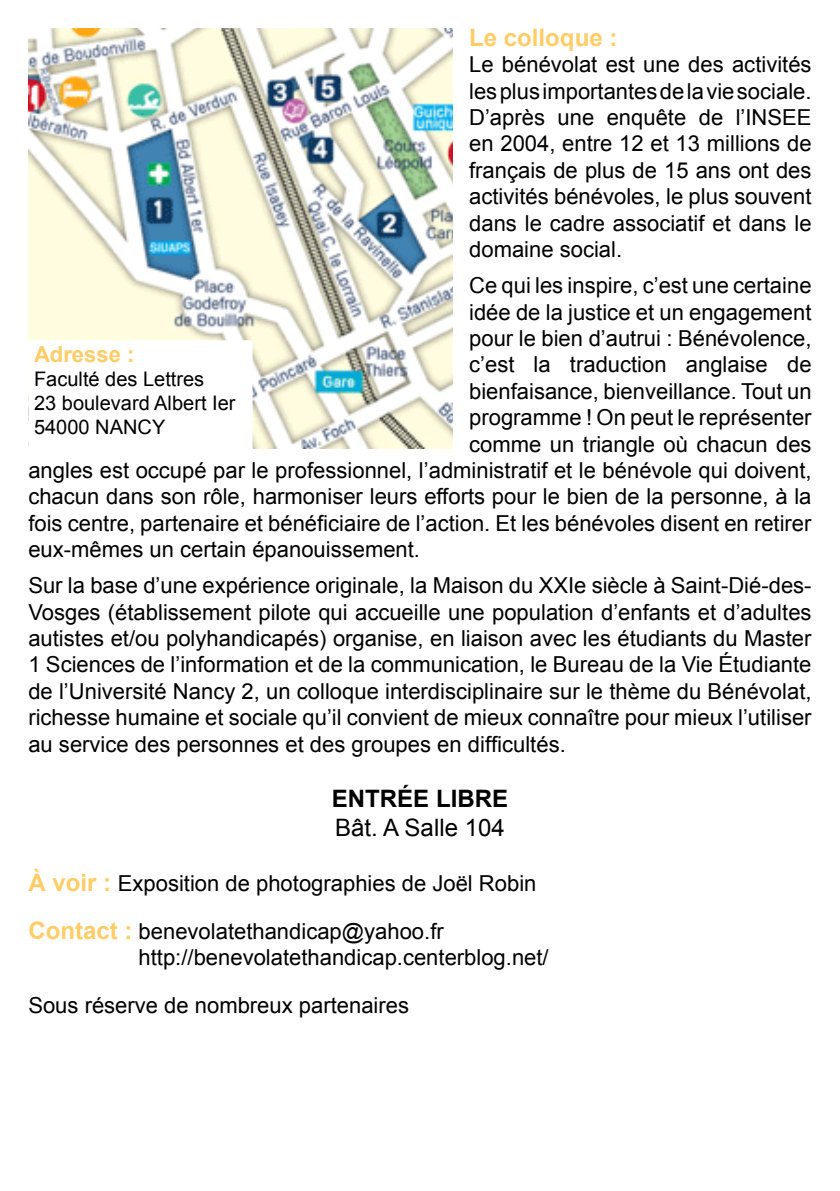
<style>
.page{position:relative;width:840px;height:1191px;background:#fff}
.page>*{position:absolute;margin:0;border:0;box-sizing:border-box;transform-origin:0 0}
.t1{font:24px "Arial";color:#000}
.t2{font:700 24px "Arial";color:#fc6}
.t3{font:700 24px "Arial";color:#000}
.t4{font:22px/26.4px "Arial";color:#000;text-align:justify}
.t5{font:700 22px "Arial";color:#fc6}
.t6{font:20px/24px "Arial";color:#000}
.s1{font-weight:700;font-size:24px;color:#fc6}
</style>
<div class="page">
<img style="left:28px;top:28px;width:424px;height:420px">
<div style="left:29px;top:341px;width:222px;height:107px;background:#fff"></div>
<p class="t2" style="left:469px;top:22px;width:150px">Le colloque :</p>
<p class="t4" style="left:469px;top:52px;width:344px">Le bénévolat est une des activités les plus importantes de la vie sociale.<br>D’après une enquête de l’INSEE en 2004, entre 12 et 13 millions de français de plus de 15 ans ont des activités bénévoles, le plus souvent dans le cadre associatif et dans le domaine social.</p>
<p class="t4" style="left:469px;top:272px;width:344px">Ce qui les inspire, c’est une certaine</p>
<p class="t4" style="left:469px;top:299px;width:344px">idée de la justice et un engagement</p>
<p class="t4" style="left:469px;top:325px;width:344px">pour le bien d’autrui : Bénévolence,</p>
<p class="t4" style="left:469px;top:352px;width:344px">c’est la traduction anglaise de</p>
<p class="t4" style="left:469px;top:378px;width:344px">bienfaisance, bienveillance. Tout un</p>
<p class="t4" style="left:469px;top:404px;width:344px">programme ! On peut le représenter</p>
<p class="t4" style="left:469px;top:431px;width:344px">comme un triangle où chacun des</p>
<p class="t4" style="left:28px;top:457px;width:784px">angles est occupé par le professionnel, l’administratif et le bénévole qui doivent,</p>
<p class="t4" style="left:28px;top:484px;width:784px">chacun dans son rôle, harmoniser leurs efforts pour le bien de la personne, à la</p>
<p class="t4" style="left:28px;top:510px;width:784px">fois centre, partenaire et bénéficiaire de l’action. Et les bénévoles disent en retirer</p>
<p class="t4" style="left:28px;top:536px;width:393px">eux-mêmes un certain épanouissement.</p>
<p class="t4" style="left:28px;top:572px;width:784px">Sur la base d’une expérience originale, la Maison du XXIe siècle à Saint-Dié-des-Vosges (établissement pilote qui accueille une population d’enfants et d’adultes autistes et/ou polyhandicapés) organise, en liaison avec les étudiants du Master 1 Sciences de l’information et de la communication, le Bureau de la Vie Étudiante de l’Université Nancy 2, un colloque interdisciplinaire sur le thème du Bénévolat, richesse humaine et sociale qu’il convient de mieux connaître pour mieux l’utiliser au service des personnes et des groupes en difficultés.</p>
<p class="t3" style="left:332px;top:782px;width:178px">ENTRÉE LIBRE</p>
<p class="t1" style="left:335px;top:811px;width:171px">Bât. A Salle 104</p>
<p class="t4" style="left:28px;top:859px;width:509px;line-height:48px"><span class="s1">À voir :</span> Exposition de photographies de Joël Robin<br><span class="s1">Contact :</span> benevolatethandicap@yahoo.fr</p>
<p class="t4" style="left:28px;top:934px;width:521px;line-height:48px;text-indent:110px">http://benevolatethandicap.centerblog.net/<br>Sous réserve de nombreux partenaires</p>
<p class="t5" style="left:34px;top:340px;width:102px">Adresse :</p>
<p class="t6" style="left:34px;top:367px;width:203px">Faculté des Lettres<br>23 boulevard Albert Ier<br>54000 NANCY</p>
</div>
